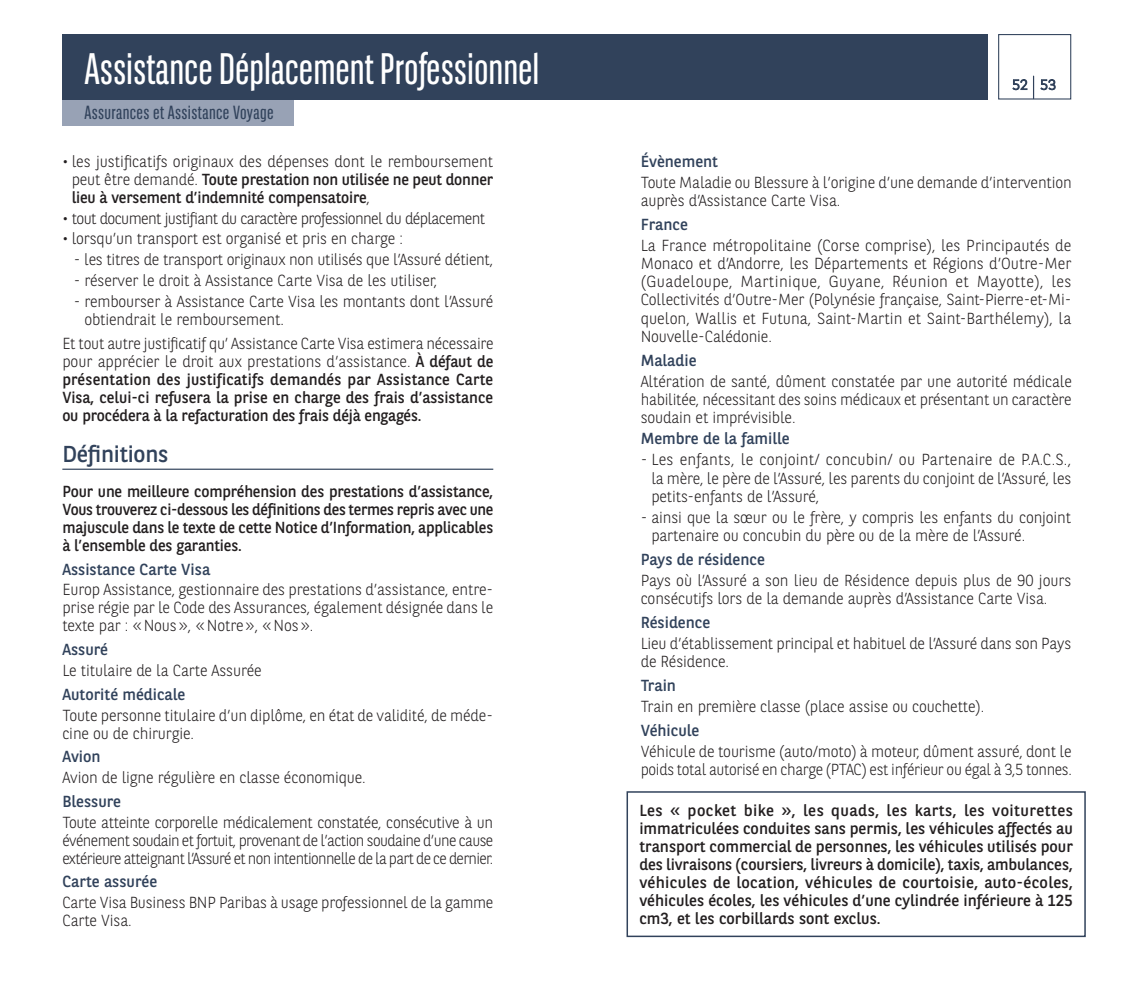
<style>
.page{position:relative;width:1134px;height:993px;background:#fff}
.page>*{position:absolute;margin:0;border:0;box-sizing:border-box;transform-origin:0 0}
.t1{font:44px "BNPP Sans Condensed";color:#fff;scale:.95 1}
.t2{font:44px "BNPP Sans Condensed";color:#fff}
.t3{font:23px "BNPP Sans";letter-spacing:-.01em;color:#31425b}
.t4{font:19px "BNPP Sans Condensed";letter-spacing:.02em;color:#31425b}
.t5{font:300 16px/18.2px "BNPP Sans";letter-spacing:-.01em;color:#231f20}
.t6{font:16px/18px "BNPP Sans";letter-spacing:-.01em;color:#231f20;text-align:justify}
.t7{font:300 16px/18px "BNPP Sans";letter-spacing:-.01em;color:#231f20;text-align:justify;scale:.96 1}
.t8{font:16px "BNPP Sans";color:#31425b}
.t9{font:300 16px "BNPP Sans";letter-spacing:-.04em;color:#231f20}
.t10{font:300 14px "BNPP Sans";color:#31425b;scale:1.07 1}
.s1{font-weight:300}
</style>
<div class="page">
<div style="left:998px;top:34px;width:73px;height:65px;background:#fff;border:1px solid #31425b"></div>
<svg style="left:1012px;top:76px;width:22px;height:23px"></svg>
<svg style="left:1040px;top:79px;width:16px;height:11px"></svg>
<hr style="left:62px;top:468px;width:431px;height:1px;background:#31425b">
<div style="left:626px;top:791px;width:460px;height:145px;border:2px solid #31425b"></div>
<div style="left:62px;top:92px;width:232px;height:34px;background:#98a2b5"></div>
<div style="left:62px;top:34px;width:926px;height:66px;background:#31425b"></div>
<h1 class="t1" style="left:84px;top:45px;width:481px">Assistance Déplacement Professionnel</h1>
<h1 class="t2" style="left:129px;top:45px;width:27px">ur</h1>
<h1 class="t2" style="left:220px;top:45px;width:17px">d</h1>
<h1 class="t2" style="left:341px;top:45px;width:216px">ent profe sio nel</h1>
<p class="t4" style="left:84px;top:102px;width:191px">Assurances et Assistance Voyage</p>
<p class="t6" style="left:72px;top:151px;width:423px;text-indent:-9px"><span class="s1">• les justificatifs originaux des dépenses dont le remboursement peut être demandé.</span> Toute prestation non utilisée ne peut donner lieu à versement d’indemnité compensatoire<span class="s1">,</span></p>
<p class="t9" style="left:62px;top:207px;width:424px">• tout document justifiant du caractère professionnel du déplacement</p>
<p class="t5" style="left:62px;top:229px;width:342px">• lorsqu’un transport est organisé et pris en charge :</p>
<p class="t5" style="left:74px;top:250px;width:421px">- les titres de transport originaux non utilisés que l’Assuré détient,</p>
<p class="t5" style="left:74px;top:270px;width:365px">- réserver le droit à Assistance Carte Visa de les utiliser,</p>
<p class="t5" style="left:84px;top:291px;width:410px;text-indent:-11px">- rembourser à Assistance Carte Visa les montants dont l’Assuré obtiendrait le remboursement.</p>
<p class="t6" style="left:62px;top:333px;width:433px"><span class="s1">Et tout autre justificatif qu’ Assistance Carte Visa estimera nécessaire pour apprécier le droit aux prestations d’assistance.</span> À défaut de présentation des justificatifs demandés par Assistance Carte Visa, celui-ci refusera la prise en charge des frais d’assistance ou procédera à la refacturation des frais déjà engagés.</p>
<h2 class="t3" style="left:62px;top:438px;width:108px">Définitions</h2>
<p class="t6" style="left:62px;top:481px;width:433px">Pour une meilleure compréhension des prestations d’assistance, Vous trouverez ci-dessous les définitions des termes repris avec une majuscule dans le texte de cette Notice d’Information, applicables à l’ensemble des garanties.</p>
<p class="t8" style="left:62px;top:558px;width:149px">Assistance Carte Visa</p>
<p class="t5" style="left:62px;top:580px;width:432px;text-align:justify">Europ Assistance, gestionnaire des prestations d’assistance, entre&shy;prise régie par le Code des Assurances, également désignée dans le texte par : «Nous», «Notre», «Nos».</p>
<p class="t8" style="left:62px;top:638px;width:47px">Assuré</p>
<p class="t5" style="left:62px;top:660px;width:201px">Le titulaire de la Carte Assurée</p>
<p class="t8" style="left:62px;top:683px;width:124px">Autorité médicale</p>
<p class="t5" style="left:62px;top:705px;width:432px">Toute personne titulaire d’un diplôme, en état de validité, de méde&shy;cine ou de chirurgie.</p>
<p class="t8" style="left:62px;top:745px;width:40px">Avion</p>
<p class="t5" style="left:62px;top:767px;width:305px">Avion de ligne régulière en classe économique.</p>
<p class="t8" style="left:62px;top:790px;width:60px">Blessure</p>
<p class="t7" style="left:62px;top:812px;width:450px">Toute atteinte corporelle médicalement constatée, consécutive à un événement soudain et fortuit, provenant de l’action soudaine d’une cause extérieure atteignant l’Assuré et non intentionnelle de la part de ce dernier.</p>
<p class="t8" style="left:62px;top:870px;width:96px">Carte assurée</p>
<p class="t5" style="left:62px;top:892px;width:433px">Carte Visa Business BNP Paribas à usage professionnel de la gamme<br>Carte Visa.</p>
<p class="t10" style="left:1012px;top:75px;width:43px">52 53</p>
<p class="t8" style="left:641px;top:150px;width:79px">Évènement</p>
<p class="t5" style="left:641px;top:172px;width:432px">Toute Maladie ou Blessure à l’origine d’une demande d’intervention auprès d’Assistance Carte Visa.</p>
<p class="t8" style="left:641px;top:213px;width:49px">France</p>
<p class="t5" style="left:641px;top:235px;width:432px;text-align:justify">La France métropolitaine (Corse comprise), les Principautés de Monaco et d’Andorre, les Départements et Régions d’Outre-Mer (Guadeloupe, Martinique, Guyane, Réunion et Mayotte), les Collectivités d’Outre-Mer (Polynésie française, Saint-Pierre-et-Mi&shy;quelon, Wallis et Futuna, Saint-Martin et Saint-Barthélemy), la Nouvelle-Calédonie.</p>
<p class="t8" style="left:641px;top:349px;width:57px">Maladie</p>
<p class="t5" style="left:641px;top:371px;width:433px;text-align:justify">Altération de santé, dûment constatée par une autorité médicale habilitée, nécessitant des soins médicaux et présentant un caractère soudain et imprévisible.</p>
<p class="t8" style="left:641px;top:427px;width:150px">Membre de la famille</p>
<p class="t5" style="left:651px;top:450px;width:421px;text-align:justify;text-indent:-11px">- Les enfants, le conjoint/ concubin/ ou Partenaire de P.A.C.S., la mère, le père de l’Assuré, les parents du conjoint de l’Assuré, les petits‑ enfants de l’Assuré,</p>
<p class="t5" style="left:651px;top:507px;width:421px;text-indent:-11px">- ainsi que la sœur ou le frère, y compris les enfants du conjoint partenaire ou concubin du père ou de la mère de l’Assuré.</p>
<p class="t8" style="left:641px;top:548px;width:126px">Pays de résidence</p>
<p class="t5" style="left:641px;top:570px;width:432px">Pays où l’Assuré a son lieu de Résidence depuis plus de 90 jours consécutifs lors de la demande auprès d’Assistance Carte Visa.</p>
<p class="t8" style="left:641px;top:611px;width:71px">Résidence</p>
<p class="t5" style="left:641px;top:633px;width:432px">Lieu d’établissement principal et habituel de l’Assuré dans son Pays de Résidence.</p>
<p class="t8" style="left:641px;top:674px;width:37px">Train</p>
<p class="t5" style="left:641px;top:696px;width:345px">Train en première classe (place assise ou couchette).</p>
<p class="t8" style="left:641px;top:719px;width:60px">Véhicule</p>
<p class="t5" style="left:641px;top:741px;width:433px">Véhicule de tourisme (auto/moto) à moteur, dûment assuré, dont le poids total autorisé en charge (PTAC) est inférieur ou égal à 3,5 tonnes.</p>
<p class="t6" style="left:639px;top:800px;width:435px">Les « pocket bike », les quads, les karts, les voiturettes immatriculées conduites sans permis, les véhicules affectés au transport commercial de personnes, les véhicules utilisés pour des livraisons (coursiers, livreurs à domicile), taxis, ambulances, véhicules de location, véhicules de courtoisie, auto-écoles, véhicules écoles, les véhicules d’une cylindrée inférieure à 125 cm3, et les corbillards sont exclus.</p>
</div>
